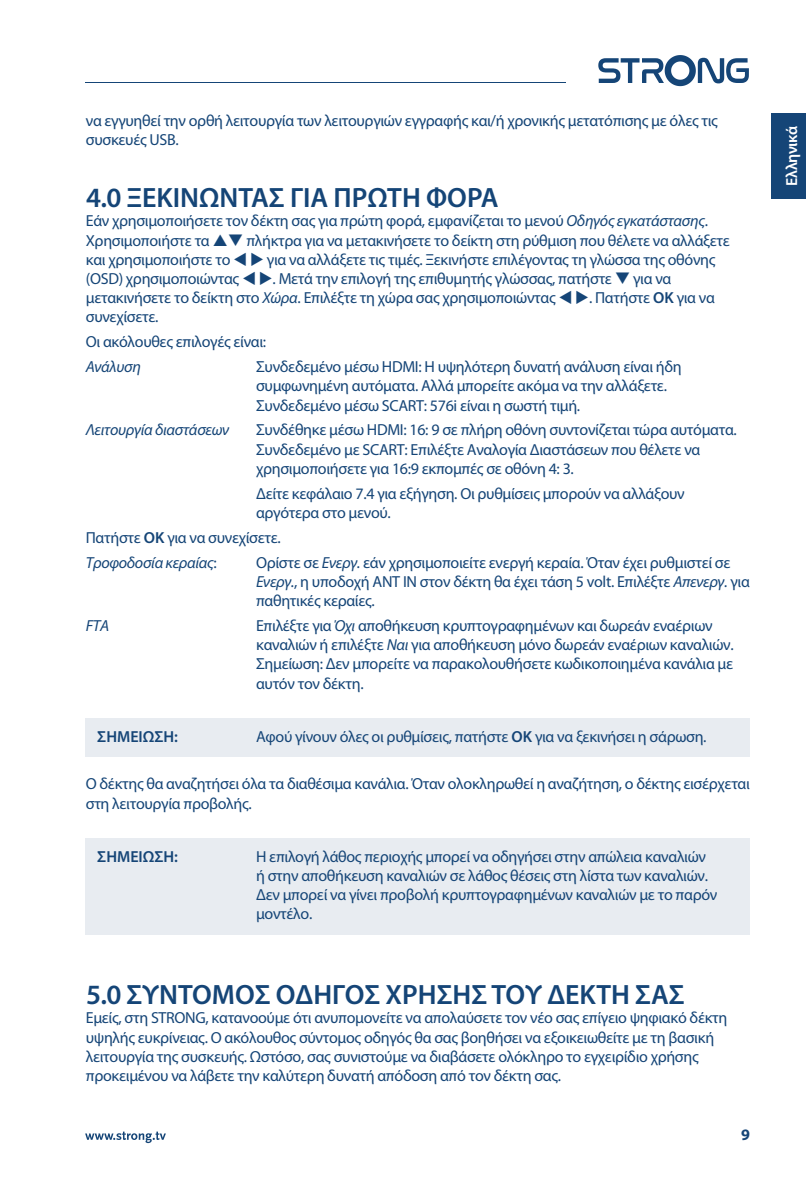
<style>
.page{position:relative;width:806px;height:1191px;background:#fff}
.page>*{position:absolute;margin:0;border:0;box-sizing:border-box;transform-origin:0 0}
.t1{font:600 28px "Myriad Pro";color:#154577}
.t2{font:16px/19.2px "Myriad Pro";letter-spacing:-.02em;color:#154577}
.t3{font:italic 16px "Myriad Pro";letter-spacing:-.02em;color:#154577}
.t4{font:600 16px "Myriad Pro";color:#154577}
.t5{font:600 16px "Myriad Pro";letter-spacing:-.02em;color:#fff}
.t6{font:700 16px "Myriad Pro";color:#154577}
.s1{font-style:italic}
.s2{font-weight:600}
</style>
<div class="page">
<div style="left:86px;top:718px;width:663px;height:39px;background:#e8ecf1"></div>
<div style="left:86px;top:838px;width:663px;height:96px;background:#e8ecf1"></div>
<svg style="left:85px;top:1131px;width:81px;height:12px"></svg>
<hr style="left:85px;top:82px;width:480px;height:1px;background:#154577">
<svg style="left:598px;top:55px;width:150px;height:31px"></svg>
<div style="left:771px;top:113px;width:34px;height:85px;background:#154577"></div>
<p class="t2" style="left:86px;top:111px;width:633px">να εγγυηθεί την ορθή λειτουργία των λειτουργιών εγγραφής και/ή χρονικής μετατόπισης με όλες τις συσκευές USB.</p>
<h1 class="t1" style="left:86px;top:180px;width:413px">4.0 ΞΕΚΙΝΩΝΤΑΣ ΓΙΑ ΠΡΩΤΗ ΦΟΡΑ</h1>
<p class="t2" style="left:86px;top:212px;width:645px">Εάν χρησιμοποιήσετε τον δέκτη σας για πρώτη φορά, εμφανίζεται το μενού <span class="s1">Οδηγός εγκατάστασης</span>.<br>Χρησιμοποιήστε τα ❑ πλήκτρα για να μετακινήσετε το δείκτη στη ρύθμιση που θέλετε να αλλάξετε και χρησιμοποιήστε το ▼ ◆ για να αλλάξετε τις τιμές. Ξεκινήστε επιλέγοντας τη γλώσσα της οθόνης (OSD) χρησιμοποιώντας ▼ ◆. Μετά την επιλογή της επιθυμητής γλώσσας, πατήστε ❑ για να μετακινήσετε το δείκτη στο <span class="s1">Χώρα</span>. Επιλέξτε τη χώρα σας χρησιμοποιώντας ▼ ◆. Πατήστε <span class="s2">OK</span> για να συνεχίσετε.</p>
<p class="t2" style="left:86px;top:332px;width:182px">Οι ακόλουθες επιλογές είναι:</p>
<p class="t3" style="left:86px;top:358px;width:57px">Ανάλυση</p>
<p class="t2" style="left:256px;top:357px;width:427px">Συνδεδεμένο μέσω HDMI: Η υψηλότερη δυνατή ανάλυση είναι ήδη συμφωνημένη αυτόματα. Αλλά μπορείτε ακόμα να την αλλάξετε.<br>Συνδεδεμένο μέσω SCART: 576i είναι η σωστή τιμή.</p>
<p class="t3" style="left:86px;top:421px;width:145px">Λειτουργία διαστάσεων</p>
<p class="t2" style="left:256px;top:421px;width:482px">Συνδέθηκε μέσω HDMI: 16: 9 σε πλήρη οθόνη συντονίζεται τώρα αυτόματα.<br>Συνδεδεμένο με SCART: Επιλέξτε Αναλογία ∆ιαστάσεων που θέλετε να χρησιμοποιήσετε για 16:9 εκπομπές σε οθόνη 4: 3.</p>
<p class="t2" style="left:256px;top:484px;width:430px">∆είτε κεφάλαιο 7.4 για εξήγηση. Οι ρυθμίσεις μπορούν να αλλάξουν αργότερα στο μενού.</p>
<p class="t2" style="left:86px;top:525px;width:196px;line-height:24.8px">Πατήστε <span class="s2">OK</span> για να συνεχίσετε.<br><span class="s1">Τροφοδοσία κεραίας</span>:</p>
<p class="t2" style="left:256px;top:553px;width:495px">Ορίστε σε <span class="s1">Ενεργ.</span> εάν χρησιμοποιείτε ενεργή κεραία. Όταν έχει ρυθμιστεί σε<br><span class="s1">Ενεργ.</span>, η υποδοχή ANT IN στον δέκτη θα έχει τάση 5 volt. Επιλέξτε <span class="s1">Απενεργ.</span> για παθητικές κεραίες.</p>
<p class="t3" style="left:86px;top:617px;width:25px">FTA</p>
<p class="t2" style="left:256px;top:616px;width:479px">Επιλέξτε για <span class="s1">Όχι</span> αποθήκευση κρυπτογραφημένων και δωρεάν εναέριων καναλιών ή επιλέξτε <span class="s1">Ναι</span> για αποθήκευση μόνο δωρεάν εναέριων καναλιών.<br>Σημείωση: ∆εν μπορείτε να παρακολουθήσετε κωδικοποιημένα κανάλια με αυτόν τον δέκτη.</p>
<p class="t4" style="left:97px;top:726px;width:82px">ΣΗΜΕΙΩΣΗ:</p>
<p class="t2" style="left:256px;top:727px;width:451px">Αφού γίνουν όλες οι ρυθμίσεις, πατήστε <span class="s2">OK</span> για να ξεκινήσει η σάρωση.</p>
<p class="t2" style="left:86px;top:774px;width:665px">Ο δέκτης θα αναζητήσει όλα τα διαθέσιμα κανάλια. Όταν ολοκληρωθεί η αναζήτηση, ο δέκτης εισέρχεται στη λειτουργία προβολής.</p>
<p class="t4" style="left:97px;top:846px;width:82px">ΣΗΜΕΙΩΣΗ:</p>
<p class="t2" style="left:256px;top:847px;width:462px">Η επιλογή λάθος περιοχής μπορεί να οδηγήσει στην απώλεια καναλιών ή στην αποθήκευση καναλιών σε λάθος θέσεις στη λίστα των καναλιών. ∆εν μπορεί να γίνει προβολή κρυπτογραφημένων καναλιών με το παρόν μοντέλο.</p>
<h1 class="t1" style="left:86px;top:977px;width:599px">5.0 ΣΥΝΤΟΜΟΣ ΟΔΗΓΟΣ ΧΡΗΣΗΣ ΤΟΥ ΔΕΚΤΗ ΣΑΣ</h1>
<p class="t2" style="left:86px;top:1008px;width:642px">Εμείς, στη STRONG, κατανοούμε ότι ανυπομονείτε να απολαύσετε τον νέο σας επίγειο ψηφιακό δέκτη υψηλής ευκρίνειας. Ο ακόλουθος σύντομος οδηγός θα σας βοηθήσει να εξοικειωθείτε με τη βασική λειτουργία της συσκευής. Ωστόσο, σας συνιστούμε να διαβάσετε ολόκληρο το εγχειρίδιο χρήσης προκειμένου να λάβετε την καλύτερη δυνατή απόδοση από τον δέκτη σας.</p>
<p class="t6" style="left:740px;top:1125px;width:10px">9</p>
<p class="t5" style="left:781px;top:186px;width:62px;rotate:-90deg">Eλληνικά</p>
</div>
